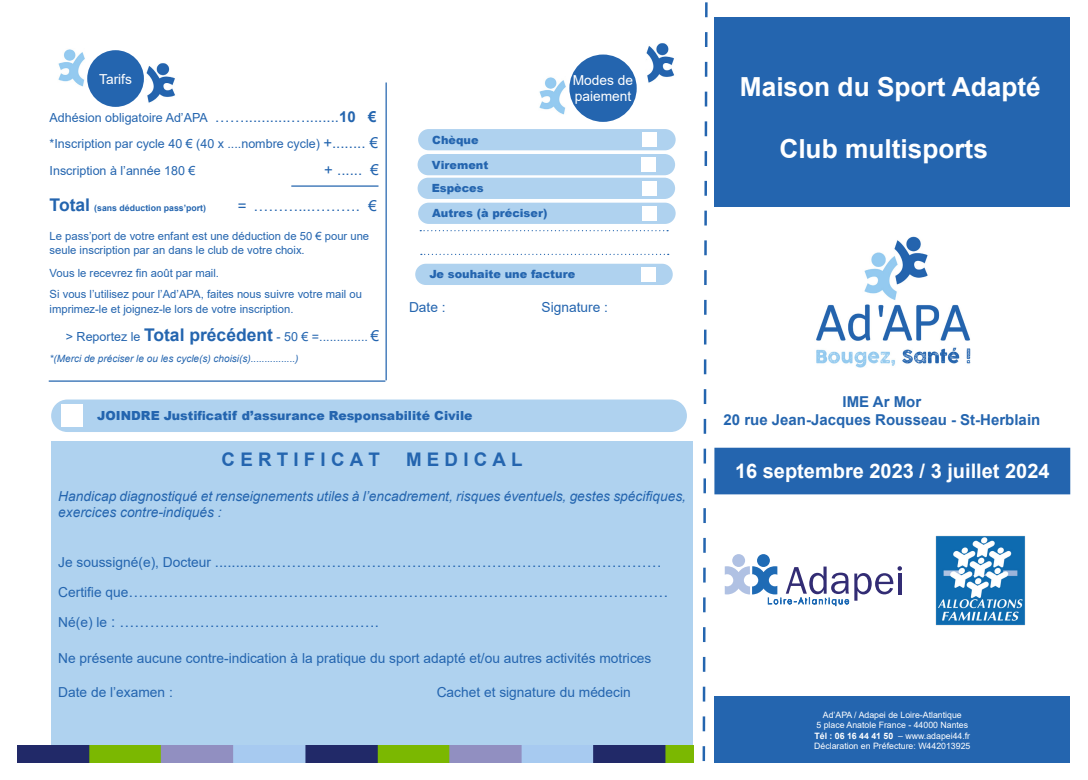
<style>
.page{position:relative;width:1088px;height:780px;background:#fff}
.page>*{position:absolute;margin:0;border:0;box-sizing:border-box;transform-origin:0 0}
.t1{font:700 26.25px "Arial";color:#fff}
.t2{font:700 20px "Arial";color:#fff}
.t3{font:700 18.75px "Arial";color:#2465af}
.t4{font:15px/30px "Arial";color:#2465af}
.t5{font:700 15px "Arial";color:#2465af}
.t6{font:13.75px "Arial";color:#2465af}
.t7{font:italic 13.75px/16.5px "Arial";color:#2465af}
.t8{font:13.75px/16.5px "Arial";color:#fff}
.t9{font:12.5px "Arial";color:#2465af}
.t10{font:900 12.5px "Arial";color:#2465af}
.t11{font:11.25px/13.5px "Arial";color:#2465af}
.t12{font:900 11.25px "Arial";color:#2465af}
.t13{font:italic 10px "Arial";color:#2465af}
.t14{font:8.75px "Arial";color:#fff}
.t15{font:700 8.75px "Arial";color:#2465af}
.s1{font-size:15px}
.s2{font-weight:700;font-size:15px}
.s3{font-size:17.5px}
.s4{font-weight:700;font-size:17.5px}
.s5{font-size:13.75px}
.s6{font-weight:700}
</style>
<div class="page">
<img style="left:816px;top:236px;width:155px;height:132px">
<div style="left:714px;top:18px;width:356px;height:189px;background:#2465af"></div>
<div style="left:717px;top:451px;width:350px;height:40px;background:#2465af"></div>
<div style="left:714px;top:447px;width:356px;height:47px;border:6px solid #2465af"></div>
<div style="left:51px;top:441px;width:642px;height:304px;background:#afd2ef"></div>
<div style="left:87px;top:50px;width:57px;height:57px;background:#2465af;border-radius:50%"></div>
<hr style="left:291px;top:185px;width:87px;height:2px;background:#2465af">
<div style="left:569px;top:55px;width:68px;height:67px;background:#2465af;border-radius:50%"></div>
<div style="left:418px;top:154px;width:257px;height:21px;background:#afd2ef;border-radius:11px"></div>
<div style="left:641px;top:157px;width:15px;height:15px;background:#fff"></div>
<div style="left:415px;top:264px;width:258px;height:21px;background:#afd2ef;border-radius:11px"></div>
<div style="left:641px;top:267px;width:15px;height:14px;background:#fff"></div>
<div style="left:51px;top:399px;width:636px;height:33px;background:#afd2ef;border-radius:16px"></div>
<div style="left:62px;top:404px;width:21px;height:22px;background:#fff"></div>
<img style="left:58px;top:49px;width:27px;height:38px">
<img style="left:146px;top:63px;width:29px;height:40px">
<img style="left:17px;top:745px;width:676px;height:17px">
<svg style="left:702px;top:2px;width:6px;height:760px"></svg>
<img style="left:539px;top:77px;width:27px;height:38px">
<img style="left:646px;top:43px;width:28px;height:40px">
<hr style="left:385px;top:82px;width:2px;height:298px;background:#2465af">
<hr style="left:49px;top:380px;width:336px;height:1px;background:#2465af">
<img style="left:935px;top:535px;width:90px;height:90px">
<div style="left:714px;top:696px;width:356px;height:66px;background:#2465af"></div>
<div style="left:418px;top:203px;width:258px;height:21px;background:#afd2ef;border-radius:11px"></div>
<svg style="left:420px;top:230px;width:248px;height:1px"></svg>
<svg style="left:421px;top:254px;width:248px;height:1px"></svg>
<div style="left:732px;top:554px;width:13px;height:13px;background:#b0c1e3;border-radius:50%"></div>
<div style="left:757px;top:554px;width:13px;height:13px;background:#1f6bb5;border-radius:50%"></div>
<svg style="left:725px;top:566px;width:177px;height:40px"></svg>
<div style="left:418px;top:129px;width:258px;height:21px;background:#afd2ef;border-radius:11px"></div>
<div style="left:642px;top:133px;width:14px;height:14px;background:#fff"></div>
<div style="left:418px;top:178px;width:257px;height:21px;background:#afd2ef;border-radius:11px"></div>
<div style="left:642px;top:181px;width:14px;height:14px;background:#fff"></div>
<div style="left:642px;top:206px;width:14px;height:14px;background:#fff"></div>
<p class="t8" style="left:99px;top:70px;width:34px">Tarifs</p>
<p class="t8" style="left:573px;top:72px;width:62px">Modes de paiement</p>
<p class="t9" style="left:50px;top:109px;width:328px">Adhésion obligatoire Ad’APA <span class="s1">……...........…........</span><span class="s2">10 €</span></p>
<p class="t9" style="left:50px;top:134px;width:330px">*Inscription par cycle 40 € (40 x ....nombre cycle) <span class="s1">+........ €</span></p>
<p class="t9" style="left:50px;top:162px;width:147px">Inscription à l’année 180 €</p>
<p class="t4" style="left:324px;top:154px;width:56px">+ ...... €</p>
<p class="t15" style="left:50px;top:202px;width:158px"><span class="s3">Total</span> (sans déduction pass’port)</p>
<p class="t4" style="left:238px;top:190px;width:141px">= ………...………. €</p>
<p class="t11" style="left:50px;top:229px;width:321px">Le pass’port de votre enfant est une déduction de 50 € pour une seule inscription par an dans le club de votre choix.</p>
<p class="t11" style="left:50px;top:266px;width:171px">Vous le recevrez fin août par mail.</p>
<p class="t11" style="left:50px;top:286px;width:314px;line-height:15px">Si vous l’utilisez pour l’Ad’APA, faites nous suivre votre mail ou imprimez-le et joignez-le lors de votre inscription.</p>
<p class="t9" style="left:66px;top:328px;width:315px">&gt; Reportez le <span class="s4">Total précédent</span> - 50 € =.............. <span class="s1">€</span></p>
<p class="t13" style="left:50px;top:351px;width:250px">*(Merci de préciser le ou les cycle(s) choisi(s)................)</p>
<p class="t12" style="left:432px;top:131px;width:48px">Chèque</p>
<p class="t12" style="left:432px;top:180px;width:53px">Espèces</p>
<p class="t12" style="left:432px;top:156px;width:58px">Virement</p>
<p class="t12" style="left:432px;top:205px;width:117px">Autres (à préciser)</p>
<p class="t12" style="left:429px;top:266px;width:148px">Je souhaite une facture</p>
<p class="t6" style="left:409px;top:298px;width:38px">Date :</p>
<p class="t6" style="left:541px;top:298px;width:68px">Signature :</p>
<p class="t10" style="left:97px;top:406px;width:377px">JOINDRE Justificatif d’assurance Responsabilité Civile</p>
<p class="t3" style="left:222px;top:446px;width:160px">C E R T I F I C A T</p>
<p class="t3" style="left:406px;top:446px;width:118px">M E D I C A L</p>
<p class="t7" style="left:58px;top:488px;width:629px">Handicap diagnostiqué et renseignements utiles à l’encadrement, risques éventuels, gestes spécifiques, exercices contre-indiqués :</p>
<p class="t4" style="left:58px;top:546px;width:612px"><span class="s5">Je soussigné(e), Docteur</span> ..........………………………………………………………………………<br><span class="s5">Certifie que</span>………………………………………………………………………………………………</p>
<p class="t4" style="left:58px;top:606px;width:322px"><span class="s5">Né(e) le</span> : …………………………………………….</p>
<p class="t6" style="left:58px;top:648px;width:595px">Ne présente aucune contre-indication à la pratique du sport adapté et/ou autres activités motrices</p>
<p class="t6" style="left:58px;top:683px;width:116px">Date de l’examen :</p>
<p class="t6" style="left:437px;top:683px;width:196px">Cachet et signature du médecin</p>
<p class="t1" style="left:740px;top:68px;width:302px">Maison du Sport Adapté</p>
<p class="t1" style="left:779px;top:130px;width:210px">Club multisports</p>
<p class="t5" style="left:842px;top:391px;width:80px">IME Ar Mor</p>
<p class="t5" style="left:723px;top:409px;width:318px">20 rue Jean-Jacques Rousseau - St-Herblain</p>
<p class="t2" style="left:735px;top:457px;width:316px">16 septembre 2023 / 3 juillet 2024</p>
<p class="t14" style="left:823px;top:708px;width:140px">Ad’APA / Adapei de Loire-Atlantique</p>
<p class="t14" style="left:816px;top:719px;width:153px">5 place Anatole France - 44000 Nantes</p>
<p class="t14" style="left:814px;top:729px;width:157px"><span class="s6">Tél : 06 16 44 41 50</span> – www.adapei44.fr</p>
<p class="t14" style="left:814px;top:740px;width:158px">Déclaration en Préfecture: W442013925</p>
</div>
